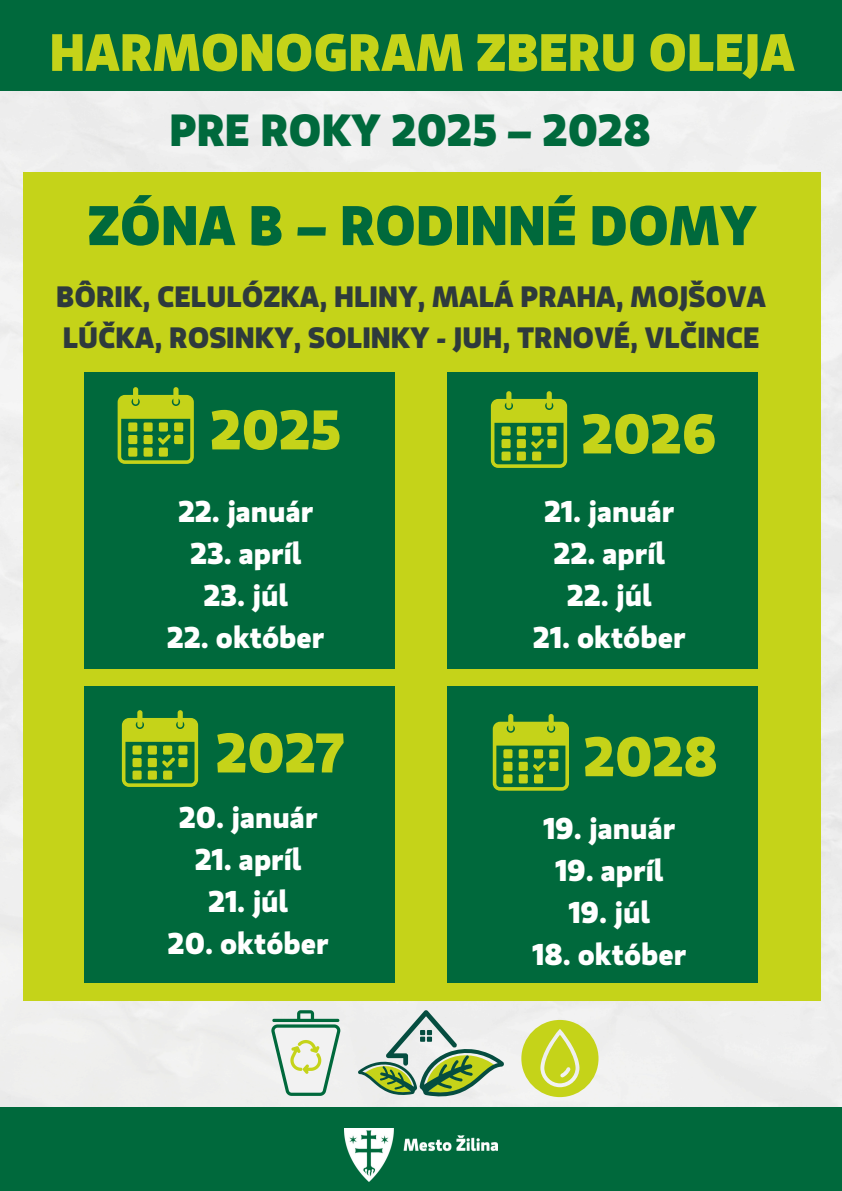
<style>
.page{position:relative;width:842px;height:1191px;background:#fff}
.page>*{position:absolute;margin:0;border:0;box-sizing:border-box;transform-origin:0 0}
.t1{font:700 55.5px "Gloriola";color:#00693c}
.t2{font:700 55.5px "Gloriola";color:#c5d319}
.t3{font:700 52.2px "Gloriola";color:#c5d319}
.t4{font:700 44.9px "Gloriola";color:#00693c}
.t5{font:700 30px "Gloriola";color:#fff}
.t6{font:700 29.3px/40.8px "Gloriola";color:#2e3a3c}
</style>
<div class="page">
<div style="left:0;top:91px;width:842px;height:1015px;background:#efefee"></div>
<div style="left:0;top:0;width:842px;height:91px;background:#00693c"></div>
<div style="left:0;top:1106px;width:842px;height:84px;background:#00693c"></div>
<img style="left:345px;top:1128px;width:152px;height:53px">
<div style="left:24px;top:172px;width:797px;height:828px;background:#c5d319"></div>
<div style="left:84px;top:372px;width:311px;height:296px;background:#00693c"></div>
<div style="left:447px;top:372px;width:311px;height:296px;background:#00693c"></div>
<div style="left:84px;top:685px;width:311px;height:297px;background:#00693c"></div>
<div style="left:447px;top:685px;width:311px;height:297px;background:#00693c"></div>
<svg style="left:118px;top:387px;width:76px;height:76px"></svg>
<svg style="left:491px;top:391px;width:76px;height:76px"></svg>
<svg style="left:122px;top:710px;width:76px;height:76px"></svg>
<svg style="left:493px;top:714px;width:76px;height:76px"></svg>
<svg style="left:358px;top:1010px;width:146px;height:86px"></svg>
<svg style="left:271px;top:1010px;width:69px;height:85px"></svg>
<svg style="left:521px;top:1019px;width:77px;height:77px"></svg>
<h1 class="t3" style="left:50px;top:21px;width:747px">HARMONOGRAM ZBERU OLEJA</h1>
<h2 class="t4" style="left:170px;top:103px;width:483px">PRE ROKY 2025 – 2028</h2>
<h1 class="t1" style="left:88px;top:192px;width:671px">ZÓNA B – RODINNÉ DOMY</h1>
<h3 class="t6" style="left:56px;top:276px;width:711px">BÔRIK, CELULÓZKA, HLINY, MALÁ PRAHA, MOJŠOVA<br>LÚČKA, ROSINKY, SOLINKY - JUH, TRNOVÉ, VLČINCE</h3>
<p class="t2" style="left:211px;top:396px;width:132px">2025</p>
<h1 class="t2" style="left:582px;top:400px;width:135px">2026</h1>
<p class="t5" style="left:178px;top:493px;width:136px">22. január</p>
<p class="t5" style="left:190px;top:535px;width:112px">23. apríl</p>
<p class="t5" style="left:204px;top:577px;width:86px">23. júl</p>
<h1 class="t5" style="left:167px;top:619px;width:159px">22. október</h1>
<p class="t5" style="left:544px;top:493px;width:132px">21. január</p>
<p class="t5" style="left:554px;top:535px;width:113px">22. apríl</p>
<p class="t5" style="left:567px;top:577px;width:86px">22. júl</p>
<p class="t5" style="left:533px;top:619px;width:154px">21. október</p>
<p class="t2" style="left:216px;top:719px;width:129px">2027</p>
<p class="t2" style="left:584px;top:723px;width:135px">2028</p>
<p class="t5" style="left:179px;top:799px;width:140px">20. január</p>
<h1 class="t5" style="left:195px;top:841px;width:108px">21. apríl</h1>
<p class="t5" style="left:209px;top:883px;width:81px">21. júl</p>
<p class="t5" style="left:168px;top:925px;width:162px">20. október</p>
<p class="t5" style="left:544px;top:809px;width:133px">19. január</p>
<p class="t5" style="left:556px;top:851px;width:109px">19. apríl</p>
<p class="t5" style="left:569px;top:893px;width:83px">19. júl</p>
<h1 class="t5" style="left:533px;top:935px;width:155px">18. október</h1>
</div>
